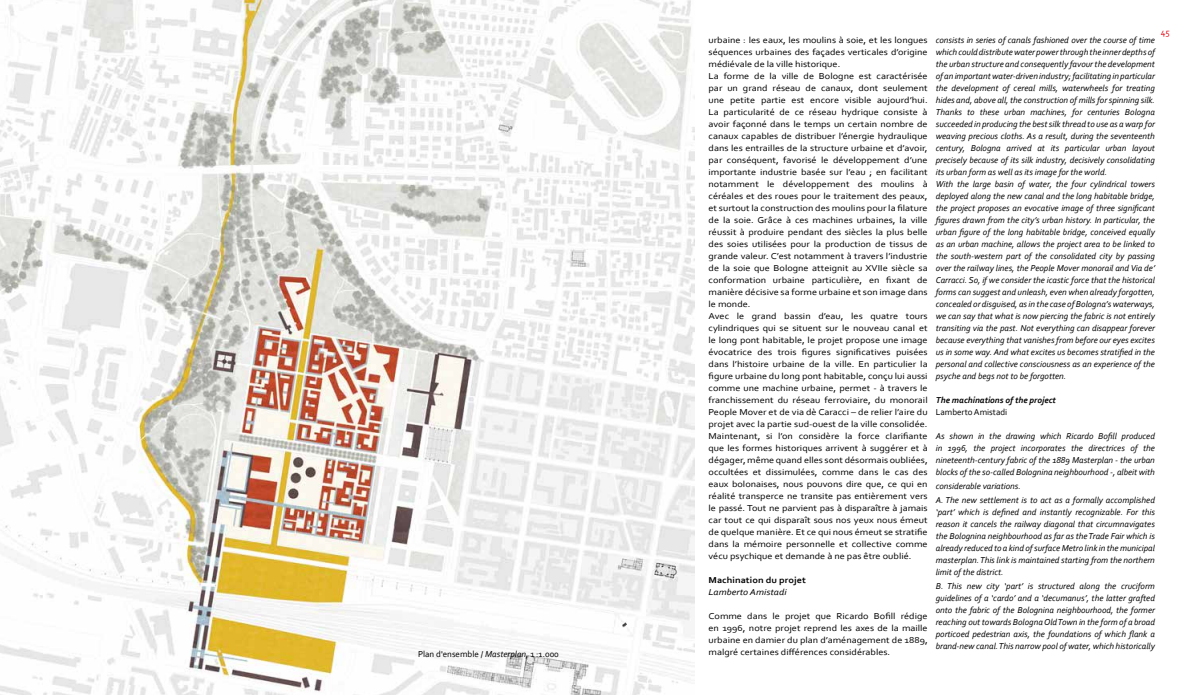
<style>
.page{position:relative;width:1191px;height:695px;background:#fff}
.page>*{position:absolute;margin:0;border:0;box-sizing:border-box;transform-origin:0 0}
.t1{font:italic 9px/12px "Corbel";color:#000;text-align:justify}
.t2{font:9px/12px "Corbel";color:#000;scale:1.14 1}
.t3{font:9px "Corbel";color:#000}
.t4{font:italic 700 9px "Corbel";color:#000}
.t5{font:700 9px "Corbel";color:#000;scale:1.14 1}
.t6{font:italic 9px "Corbel";color:#000;scale:1.14 1}
.t7{font:9px "Corbel";color:#e30613}
.s1{font-style:italic}
</style>
<div class="page">
<img style="left:0;top:0;width:694px;height:694px">
<p class="t7" style="left:1160px;top:26px;width:11px">45</p>
<p class="t2" style="left:708px;top:33px;width:194px">urbaine : les eaux, les moulins à soie, et les longues séquences urbaines des façades verticales d’origine médiévale de la ville historique.<br>La forme de la ville de Bologne est caractérisée par un grand réseau de canaux, dont seulement une petite partie est encore visible aujourd’hui.<br>La particularité de ce réseau hydrique consiste à avoir façonné dans le temps un certain nombre de canaux capables de distribuer l’énergie hydraulique dans les entrailles de la structure urbaine et d’avoir, par conséquent, favorisé le développement d’une importante industrie basée sur l’eau ; en facilitant notamment le développement des moulins à céréales et des roues pour le traitement des peaux, et surtout la construction des moulins pour la filature de la soie. Grâce à ces machines urbaines, la ville réussit à produire pendant des siècles la plus belle des soies utilisées pour la production de tissus de grande valeur. C’est notamment à travers l’industrie de la soie que Bologne atteignit au XVIIe siècle sa conformation urbaine particulière, en fixant de manière décisive sa forme urbaine et son image dans le monde.<br>Avec le grand bassin d’eau, les quatre tours cylindriques qui se situent sur le nouveau canal et le long pont habitable, le projet propose une image évocatrice des trois figures significatives puisées dans l’histoire urbaine de la ville. En particulier la figure urbaine du long pont habitable, conçu lui aussi comme une machine urbaine, permet - à travers le franchissement du réseau ferroviaire, du monorail People Mover et de via dè Caracci – de relier l’aire du projet avec la partie sud-ouest de la ville consolidée.<br>Maintenant, si l’on considère la force clarifiante que les formes historiques arrivent à suggérer et à dégager, même quand elles sont désormais oubliées, occultées et dissimulées, comme dans le cas des eaux bolonaises, nous pouvons dire que, ce qui en réalité transperce ne transite pas entièrement vers le passé. Tout ne parvient pas à disparaître à jamais car tout ce qui disparaît sous nos yeux nous émeut de quelque manière. Et ce qui nous émeut se stratifie dans la mémoire personnelle et collective comme vécu psychique et demande à ne pas être oublié.</p>
<p class="t5" style="left:708px;top:574px;width:87px">Machination du projet</p>
<p class="t6" style="left:708px;top:586px;width:70px">Lamberto Amistadi</p>
<p class="t2" style="left:708px;top:609px;width:194px;text-align:justify">Comme dans le projet que Ricardo Bofill rédige en 1996, notre projet reprend les axes de la maille urbaine en damier du plan d’aménagement de 1889,</p>
<p class="t1" style="left:935px;top:33px;width:221px;text-align:left">consists in series of canals fashioned over the course of time which could distribute water power through the inner depths of the urban structure and consequently favour the development of an important water-driven industry; facilitating in particular the development of cereal mills, waterwheels for treating hides and, above all, the construction of mills for spinning silk.<br>Thanks to these urban machines, for centuries Bologna succeeded in producing the best silk thread to use as a warp for weaving precious cloths. As a result, during the seventeenth century, Bologna arrived at its particular urban layout precisely because of its silk industry, decisively consolidating its urban form as well as its image for the world.<br>With the large basin of water, the four cylindrical towers deployed along the new canal and the long habitable bridge, the project proposes an evocative image of three significant figures drawn from the city’s urban history. In particular, the urban figure of the long habitable bridge, conceived equally as an urban machine, allows the project area to be linked to the south-western part of the consolidated city by passing over the railway lines, the People Mover monorail and Via de’ Carracci. So, if we consider the icastic force that the historical forms can suggest and unleash, even when already forgotten, concealed or disguised, as in the case of Bologna’s waterways, we can say that what is now piercing the fabric is not entirely transiting via the past. Not everything can disappear forever because everything that vanishes from before our eyes excites us in some way. And what excites us becomes stratified in the personal and collective consciousness as an experience of the psyche and begs not to be forgotten.</p>
<p class="t4" style="left:935px;top:394px;width:122px">The machinations of the project</p>
<p class="t3" style="left:935px;top:406px;width:73px">Lamberto Amistadi</p>
<p class="t1" style="left:935px;top:429px;width:221px">As shown in the drawing which Ricardo Bofill produced in 1996, the project incorporates the directrices of the nineteenth-century fabric of the 1889 Masterplan - the urban blocks of the so-called Bolognina neighbourhood -, albeit with</p>
<p class="t1" style="left:935px;top:478px;width:221px;line-height:14px">considerable variations.<br>A. The new settlement is to act as a formally accomplished</p>
<p class="t1" style="left:935px;top:505px;width:221px">‘part’ which is defined and instantly recognizable. For this reason it cancels the railway diagonal that circumnavigates the Bolognina neighbourhood as far as the Trade Fair which is already reduced to a kind of surface Metro link in the municipal masterplan. This link is maintained starting from the northern limit of the district.</p>
<p class="t1" style="left:935px;top:579px;width:221px">B. This new city ‘part’ is structured along the cruciform guidelines of a ‘cardo’ and a ‘decumanus’, the latter grafted onto the fabric of the Bolognina neighbourhood, the former reaching out towards Bologna Old Town in the form of a broad porticoed pedestrian axis, the foundations of which flank a brand-new canal. This narrow pool of water, which historically</p>
<p class="t3" style="left:418px;top:647px;width:142px">Plan d'ensemble / <span class="s1">Masterplan,</span> 1 :1.000</p>
<p class="t2" style="left:708px;top:645px;width:161px">malgré certaines différences considérables.</p>
</div>
